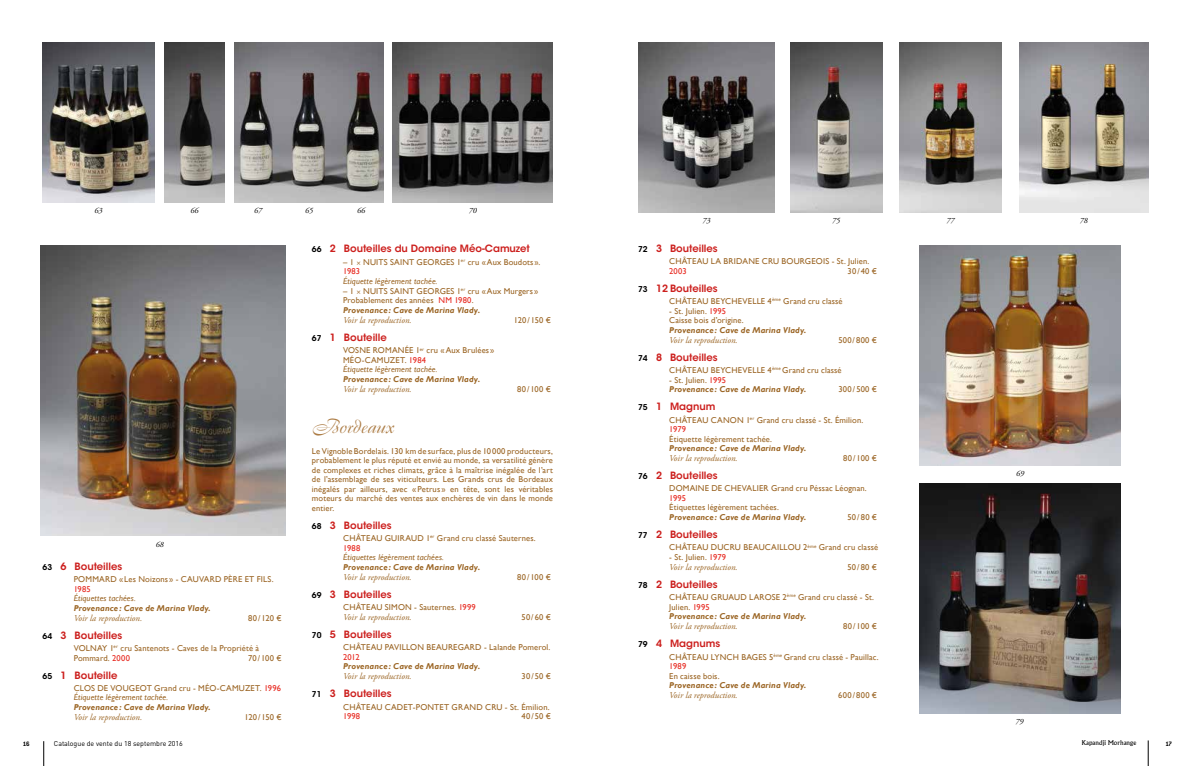
<style>
.page{position:relative;width:1191px;height:766px;background:#fff}
.page>*{position:absolute;margin:0;border:0;box-sizing:border-box;transform-origin:0 0}
.t1{font:20px "Boulevard";color:#ad7d46}
.t2{font:10px "ITC Avant Garde MM 575 750";color:#cc1f1d}
.t3{font:italic 9px "Adobe Garamond Pro";color:#9b6524}
.t4{font:8.5px/9.5px "Gill Sans";letter-spacing:.02em;color:#9b6524}
.t5{font:italic 700 8.5px/9.5px "Gill Sans";letter-spacing:.02em;color:#9b6524}
.t6{font:italic 8.5px "Gill Sans";letter-spacing:.015em;color:#9b6524}
.t7{font:8.5px "Gill Sans";letter-spacing:.02em;color:#e7271e}
.t8{font:italic 8px "Adobe Garamond Pro";color:#000}
.t9{font:7px "DIN";color:#000}
.t10{font:700 7px "Conduit ITC";color:#000}
.t11{font:6.5px "Albertus";color:#000}
.s1{font-size:8px;color:#000}
.s2{color:#e7271e}
.s3{font-style:italic}
.s4{font-family:"Adobe Garamond Pro";font-size:9px}
.s5{font-weight:700;font-style:italic}
.s6{font-weight:400;font-style:normal}
.s7{font-weight:400;font-style:normal;color:#e7271e}
</style>
<div class="page">
<svg style="left:43px;top:741px;width:1px;height:24px"></svg>
<svg style="left:1148px;top:740px;width:1px;height:25px"></svg>
<img style="left:393px;top:43px;width:160px;height:159px">
<img style="left:919px;top:246px;width:201px;height:219px">
<img style="left:41px;top:246px;width:244px;height:290px">
<img style="left:235px;top:43px;width:148px;height:159px">
<img style="left:165px;top:43px;width:59px;height:159px">
<img style="left:43px;top:43px;width:111px;height:159px">
<img style="left:1019px;top:43px;width:129px;height:169px">
<img style="left:899px;top:43px;width:103px;height:169px">
<img style="left:790px;top:43px;width:92px;height:169px">
<img style="left:639px;top:43px;width:135px;height:169px">
<img style="left:919px;top:483px;width:201px;height:229px">
<p class="t8" style="left:95px;top:206px;width:9px">63</p>
<p class="t8" style="left:254px;top:206px;width:9px">67</p>
<p class="t8" style="left:469px;top:206px;width:9px">70</p>
<p class="t8" style="left:191px;top:206px;width:9px">66</p>
<p class="t8" style="left:305px;top:206px;width:9px">65</p>
<p class="t8" style="left:357px;top:206px;width:9px">66</p>
<p class="t8" style="left:156px;top:539px;width:9px">68</p>
<p class="t2" style="left:43px;top:560px;width:81px"><span class="s1">63</span> 6 Bouteilles</p>
<p class="t4" style="left:74px;top:574px;width:201px">POMMARD «Les Noizons» - CAUVARD PÈRE ET FILS.</p>
<p class="t7" style="left:74px;top:583px;width:19px">1985</p>
<p class="t6" style="left:74px;top:593px;width:63px">Étiquettes tachées.</p>
<p class="t5" style="left:74px;top:603px;width:139px">Provenance: Cave de Marina Vlady.</p>
<p class="t3" style="left:74px;top:612px;width:70px">Voir la reproduction.</p>
<p class="t4" style="left:248px;top:613px;width:35px">80/120 €</p>
<p class="t2" style="left:43px;top:629px;width:81px"><span class="s1">64</span> 3 Bouteilles</p>
<p class="t4" style="left:74px;top:643px;width:187px">VOLNAY 1<sup>er</sup> cru Santenots - Caves de la Propriété à<br>Pommard. <span class="s2">2000</span></p>
<p class="t4" style="left:248px;top:653px;width:35px">70/100 €</p>
<p class="t2" style="left:43px;top:669px;width:76px"><span class="s1">65</span> 1 Bouteille</p>
<p class="t4" style="left:74px;top:683px;width:209px">CLOS DE VOUGEOT Grand cru - MÉO-CAMUZET. <span class="s2">1996<br></span><span class="s3">Étiquette légèrement tachée.</span></p>
<p class="t5" style="left:74px;top:702px;width:139px">Provenance: Cave de Marina Vlady.</p>
<p class="t3" style="left:74px;top:711px;width:70px">Voir la reproduction.</p>
<p class="t4" style="left:244px;top:712px;width:39px">120/150 €</p>
<p class="t2" style="left:312px;top:242px;width:220px"><span class="s1">66</span> 2 Bouteilles du Domaine Méo-Camuzet</p>
<p class="t4" style="left:343px;top:257px;width:199px">– 1 <span class="s4">×</span> NUITS SAINT GEORGES 1<sup>er</sup> cru «Aux Boudots».<br><span class="s2">1983</span></p>
<p class="t6" style="left:343px;top:276px;width:96px">Étiquette légèrement tachée.</p>
<p class="t4" style="left:343px;top:286px;width:197px">– 1 <span class="s4">×</span> NUITS SAINT GEORGES 1<sup>er</sup> cru «Aux Murgers»<br>Probablement des années <span class="s2">NM 1980</span>.<br><span class="s5">Provenance: Cave de Marina Vlady.</span></p>
<p class="t3" style="left:343px;top:314px;width:70px">Voir la reproduction.</p>
<p class="t4" style="left:514px;top:315px;width:39px">120/150 €</p>
<p class="t2" style="left:312px;top:331px;width:76px"><span class="s1">67</span> 1 Bouteille</p>
<p class="t4" style="left:343px;top:346px;width:153px">VOSNE ROMANÉE 1<sup>er</sup> cru «Aux Brulées»<br>MÉO-CAMUZET. <span class="s2">1984<br></span><span class="s3">Étiquette légèrement tachée.</span></p>
<p class="t5" style="left:343px;top:374px;width:139px">Provenance: Cave de Marina Vlady.</p>
<p class="t3" style="left:343px;top:383px;width:70px">Voir la reproduction.</p>
<p class="t4" style="left:517px;top:384px;width:35px">80/100 €</p>
<h1 class="t1" style="left:312px;top:413px;width:83px">Bordeaux</h1>
<p class="t4" style="left:312px;top:446px;width:242px;text-align:justify">Le Vignoble Bordelais. 130 km de surface, plus de 10 000 producteurs, probablement le plus réputé et envié au monde, sa versatilité génère de complexes et riches climats, grâce à la maîtrise inégalée de l’art de l’assemblage de ses viticulteurs. Les Grands crus de Bordeaux inégalés par ailleurs, avec «Petrus» en tête, sont les véritables moteurs du marché des ventes aux enchères de vin dans le monde entier.</p>
<p class="t2" style="left:312px;top:519px;width:81px"><span class="s1">68</span> 3 Bouteilles</p>
<p class="t4" style="left:343px;top:533px;width:194px">CHÂTEAU GUIRAUD 1<sup>er</sup> Grand cru classé Sauternes.<br><span class="s2">1988</span></p>
<p class="t6" style="left:343px;top:552px;width:102px">Étiquettes légèrement tachées.</p>
<p class="t5" style="left:343px;top:562px;width:139px">Provenance: Cave de Marina Vlady.</p>
<p class="t3" style="left:343px;top:571px;width:70px">Voir la reproduction.</p>
<p class="t4" style="left:517px;top:572px;width:35px">80/100 €</p>
<p class="t2" style="left:312px;top:588px;width:81px"><span class="s1">69</span> 3 Bouteilles</p>
<p class="t4" style="left:343px;top:602px;width:134px">CHÂTEAU SIMON - Sauternes. <span class="s2">1999</span></p>
<p class="t3" style="left:343px;top:611px;width:70px">Voir la reproduction.</p>
<p class="t4" style="left:521px;top:612px;width:31px">50/60€</p>
<p class="t2" style="left:312px;top:628px;width:81px"><span class="s1">70</span> 5 Bouteilles</p>
<p class="t4" style="left:343px;top:642px;width:209px">CHÂTEAU PAVILLON BEAUREGARD - Lalande Pomerol.</p>
<p class="t7" style="left:343px;top:651px;width:18px">2012</p>
<p class="t5" style="left:343px;top:661px;width:139px">Provenance: Cave de Marina Vlady.</p>
<p class="t3" style="left:343px;top:671px;width:70px">Voir la reproduction.</p>
<p class="t4" style="left:521px;top:671px;width:31px">30/50€</p>
<p class="t2" style="left:312px;top:687px;width:81px"><span class="s1">71</span> 3 Bouteilles</p>
<p class="t4" style="left:343px;top:702px;width:208px">CHÂTEAU CADET-PONTET GRAND CRU - St. Émilion.</p>
<p class="t7" style="left:343px;top:711px;width:19px">1998</p>
<p class="t4" style="left:521px;top:711px;width:31px">40/50€</p>
<p class="t8" style="left:702px;top:216px;width:9px">73</p>
<p class="t8" style="left:832px;top:216px;width:9px">75</p>
<p class="t8" style="left:946px;top:216px;width:9px">77</p>
<p class="t8" style="left:1080px;top:216px;width:9px">78</p>
<p class="t2" style="left:638px;top:242px;width:81px"><span class="s1">72</span> 3 Bouteilles</p>
<p class="t4" style="left:669px;top:257px;width:202px">CHÂTEAU LA BRIDANE CRU BOURGEOIS - St. Julien.</p>
<p class="t7" style="left:669px;top:266px;width:19px">2003</p>
<p class="t4" style="left:847px;top:266px;width:31px">30/40€</p>
<p class="t2" style="left:638px;top:282px;width:81px"><span class="s1">73</span> 12 Bouteilles</p>
<p class="t4" style="left:669px;top:297px;width:175px">CHÂTEAU BEYCHEVELLE 4<sup>ème</sup> Grand cru classé</p>
<p class="t4" style="left:669px;top:306px;width:76px">- St. Julien. <span class="s2">1995<br></span>Caisse bois d’origine.</p>
<p class="t5" style="left:669px;top:325px;width:139px">Provenance: Cave de Marina Vlady.</p>
<p class="t3" style="left:669px;top:334px;width:70px">Voir la reproduction.</p>
<p class="t4" style="left:838px;top:335px;width:40px">500/800 €</p>
<p class="t2" style="left:638px;top:351px;width:81px"><span class="s1">74</span> 8 Bouteilles</p>
<p class="t4" style="left:669px;top:365px;width:174px">CHÂTEAU BEYCHEVELLE 4<sup>ème</sup> Grand cru classé</p>
<p class="t5" style="left:669px;top:375px;width:139px"><span class="s6">- St. Julien.</span> <span class="s7">1995<br></span>Provenance: Cave de Marina Vlady.</p>
<p class="t4" style="left:838px;top:384px;width:40px">300/500 €</p>
<p class="t2" style="left:638px;top:400px;width:79px"><span class="s1">75</span> 1 Magnum</p>
<p class="t4" style="left:669px;top:415px;width:196px">CHÂTEAU CANON 1<sup>er</sup> Grand cru classé - St. Émilion.<br><span class="s2">1979</span></p>
<p class="t4" style="left:669px;top:434px;width:104px">Étiquette légèrement tachée.</p>
<p class="t5" style="left:669px;top:443px;width:139px">Provenance: Cave de Marina Vlady.</p>
<p class="t3" style="left:669px;top:452px;width:70px">Voir la reproduction.</p>
<p class="t4" style="left:843px;top:453px;width:35px">80/100 €</p>
<p class="t2" style="left:638px;top:469px;width:81px"><span class="s1">76</span> 2 Bouteilles</p>
<p class="t4" style="left:669px;top:484px;width:199px">DOMAINE DE CHEVALIER Grand cru Péssac Léognan.</p>
<p class="t7" style="left:669px;top:493px;width:18px">1995</p>
<p class="t4" style="left:669px;top:503px;width:111px">Étiquettes légèrement tachées.</p>
<p class="t5" style="left:669px;top:512px;width:139px">Provenance: Cave de Marina Vlady.</p>
<p class="t4" style="left:847px;top:512px;width:31px">50/80€</p>
<p class="t2" style="left:638px;top:528px;width:81px"><span class="s1">77</span> 2 Bouteilles</p>
<p class="t4" style="left:669px;top:542px;width:210px">CHÂTEAU DUCRU BEAUCAILLOU 2<sup>ème</sup> Grand cru classé</p>
<p class="t4" style="left:669px;top:552px;width:58px">- St. Julien. <span class="s2">1979</span></p>
<p class="t3" style="left:669px;top:561px;width:70px">Voir la reproduction.</p>
<p class="t4" style="left:847px;top:562px;width:31px">50/80€</p>
<p class="t2" style="left:638px;top:578px;width:81px"><span class="s1">78</span> 2 Bouteilles</p>
<p class="t4" style="left:669px;top:592px;width:206px">CHÂTEAU GRUAUD LAROSE 2<sup>ème</sup> Grand cru classé - St.<br>Julien. <span class="s2">1995<br></span><span class="s5">Provenance: Cave de Marina Vlady.</span></p>
<p class="t3" style="left:669px;top:620px;width:70px">Voir la reproduction.</p>
<p class="t4" style="left:843px;top:621px;width:35px">80/100 €</p>
<p class="t2" style="left:638px;top:637px;width:84px"><span class="s1">79</span> 4 Magnums</p>
<p class="t4" style="left:669px;top:652px;width:211px">CHÂTEAU LYNCH BAGES 5<sup>ème</sup> Grand cru classé - Pauillac.<br><span class="s2">1989</span></p>
<p class="t4" style="left:669px;top:671px;width:52px">En caisse bois.</p>
<p class="t5" style="left:669px;top:680px;width:139px">Provenance: Cave de Marina Vlady.</p>
<p class="t3" style="left:669px;top:689px;width:70px">Voir la reproduction.</p>
<p class="t4" style="left:838px;top:690px;width:40px">600/800 €</p>
<p class="t8" style="left:1015px;top:716px;width:9px">79</p>
<p class="t8" style="left:1016px;top:468px;width:9px">69</p>
<p class="t10" style="left:23px;top:739px;width:8px">16</p>
<p class="t9" style="left:54px;top:739px;width:130px">Catalogue de vente du 18 septembre 2016</p>
<p class="t11" style="left:1081px;top:739px;width:56px">Kapandji Morhange</p>
<p class="t10" style="left:1165px;top:739px;width:8px">17</p>
</div>
